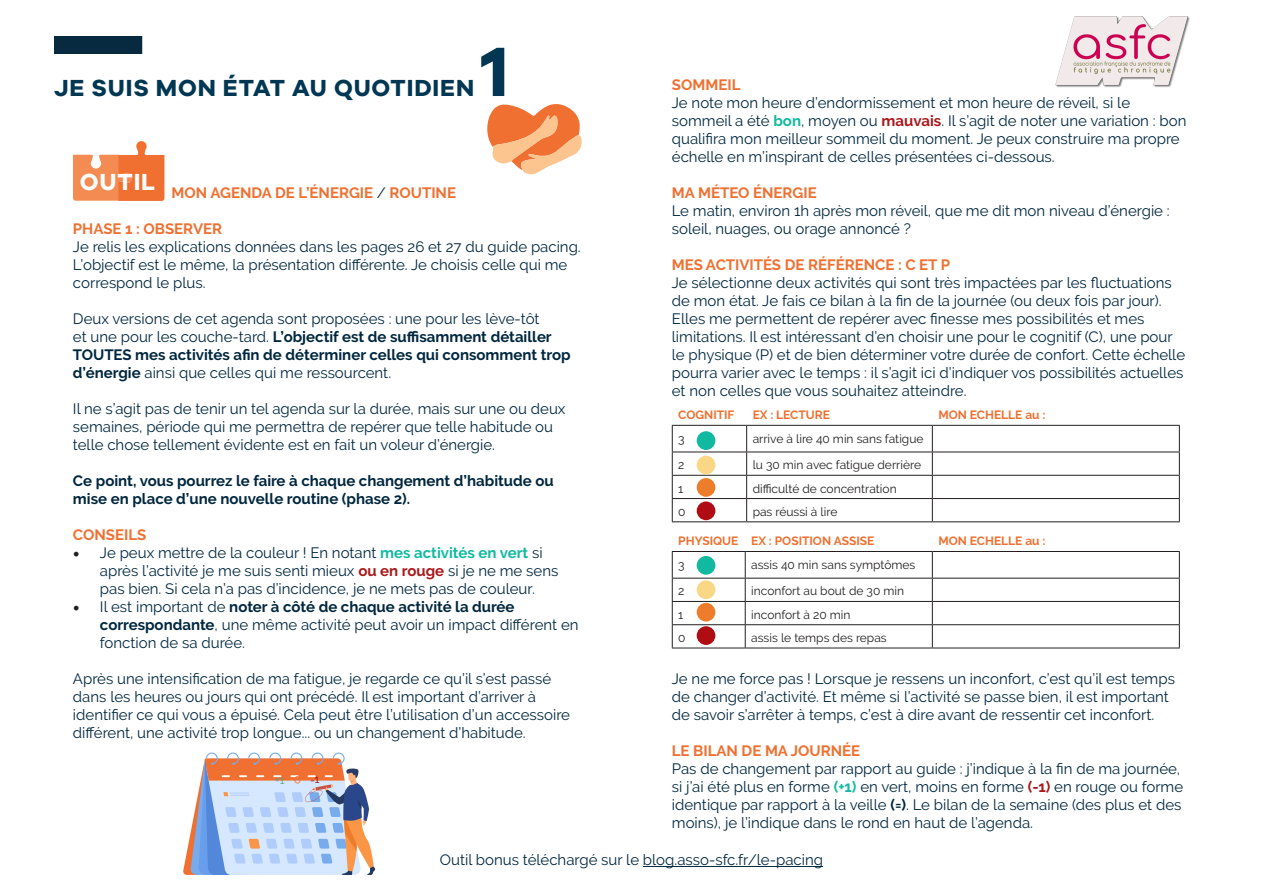
<style>
.page{position:relative;width:1263px;height:893px;background:#fff}
.page>*{position:absolute;margin:0;border:0;box-sizing:border-box;transform-origin:0 0}
.t1{font:700 72px "Galyon";color:#013752}
.t2{font:700 24px "Galyon";letter-spacing:.035em;color:#013752}
.t3{font:700 24px "Galyon";letter-spacing:.035em;color:#fff}
.t4{font:15px/18px "Raleway";color:#00273f}
.t5{font:700 15px "Raleway";color:#ef7031}
.t6{font:700 15px/18px "Raleway";color:#00273f}
.t7{font:12px "Raleway";color:#231f20}
.t8{font:700 12px "Raleway";color:#ef7031}
.s1{font-weight:400;color:#00273f}
.s2{font-weight:700;color:#ef7031}
.s3{font-weight:700}
.s4{font-family:"Minion Pro";font-size:18px;color:#231f20}
.s5{font-weight:700;color:#11b9a0}
.s6{font-weight:700;color:#a8181c}
</style>
<div class="page">
<hr style="left:643px;top:866px;width:180px;height:1px;background:#00273f">
<hr style="left:672px;top:452px;width:75px;height:1px;background:#231f20">
<hr style="left:747px;top:452px;width:185px;height:1px;background:#231f20">
<hr style="left:932px;top:452px;width:248px;height:1px;background:#231f20">
<hr style="left:672px;top:475px;width:75px;height:1px;background:#231f20">
<hr style="left:747px;top:475px;width:185px;height:1px;background:#231f20">
<hr style="left:932px;top:475px;width:248px;height:1px;background:#231f20">
<hr style="left:672px;top:498px;width:75px;height:1px;background:#231f20">
<svg style="left:672px;top:426px;width:1px;height:95px"></svg>
<hr style="left:747px;top:498px;width:185px;height:1px;background:#231f20">
<svg style="left:746px;top:426px;width:1px;height:95px"></svg>
<hr style="left:932px;top:498px;width:248px;height:1px;background:#231f20">
<svg style="left:932px;top:426px;width:1px;height:95px"></svg>
<svg style="left:1179px;top:426px;width:1px;height:95px"></svg>
<hr style="left:672px;top:521px;width:75px;height:1px;background:#231f20">
<hr style="left:747px;top:521px;width:185px;height:1px;background:#231f20">
<hr style="left:932px;top:521px;width:248px;height:1px;background:#231f20">
<hr style="left:672px;top:425px;width:75px;height:1px;background:#231f20">
<hr style="left:747px;top:425px;width:185px;height:1px;background:#231f20">
<hr style="left:932px;top:425px;width:248px;height:1px;background:#231f20">
<hr style="left:672px;top:578px;width:73px;height:1px;background:#231f20">
<hr style="left:745px;top:578px;width:187px;height:1px;background:#231f20">
<hr style="left:932px;top:578px;width:248px;height:1px;background:#231f20">
<hr style="left:672px;top:601px;width:73px;height:1px;background:#231f20">
<hr style="left:745px;top:601px;width:187px;height:1px;background:#231f20">
<hr style="left:932px;top:601px;width:248px;height:1px;background:#231f20">
<hr style="left:672px;top:624px;width:73px;height:1px;background:#231f20">
<svg style="left:672px;top:552px;width:1px;height:96px"></svg>
<hr style="left:745px;top:624px;width:187px;height:1px;background:#231f20">
<svg style="left:745px;top:552px;width:1px;height:96px"></svg>
<hr style="left:932px;top:624px;width:248px;height:1px;background:#231f20">
<svg style="left:932px;top:552px;width:1px;height:96px"></svg>
<svg style="left:1179px;top:552px;width:1px;height:96px"></svg>
<hr style="left:672px;top:648px;width:73px;height:1px;background:#231f20">
<hr style="left:745px;top:648px;width:187px;height:1px;background:#231f20">
<hr style="left:932px;top:648px;width:248px;height:1px;background:#231f20">
<hr style="left:672px;top:551px;width:73px;height:1px;background:#231f20">
<hr style="left:745px;top:551px;width:187px;height:1px;background:#231f20">
<hr style="left:932px;top:551px;width:248px;height:1px;background:#231f20">
<svg style="left:73px;top:141px;width:91px;height:60px"></svg>
<svg style="left:487px;top:104px;width:95px;height:71px"></svg>
<div style="left:54px;top:36px;width:88px;height:18px;background:#072a40"></div>
<div style="left:697px;top:556px;width:18px;height:19px;background:#11b9a0;border-radius:50%"></div>
<div style="left:697px;top:603px;width:18px;height:18px;background:#ed7d2b;border-radius:50%"></div>
<div style="left:697px;top:626px;width:18px;height:19px;background:#af0c14;border-radius:50%"></div>
<div style="left:697px;top:580px;width:18px;height:19px;background:#f9d784;border-radius:50%"></div>
<div style="left:697px;top:431px;width:18px;height:19px;background:#11b9a0;border-radius:50%"></div>
<div style="left:697px;top:478px;width:18px;height:19px;background:#ed7d2b;border-radius:50%"></div>
<div style="left:697px;top:501px;width:18px;height:19px;background:#af0c14;border-radius:50%"></div>
<div style="left:697px;top:456px;width:18px;height:18px;background:#f9d784;border-radius:50%"></div>
<img style="left:1055px;top:16px;width:135px;height:72px">
<svg style="left:183px;top:752px;width:192px;height:123px"></svg>
<p class="t2" style="left:54px;top:73px;width:422px">JE SUIS MON ÉTAT AU QUOTIDIEN</p>
<p class="t1" style="left:481px;top:27px;width:30px">1</p>
<p class="t3" style="left:80px;top:167px;width:77px">OUTIL</p>
<p class="t5" style="left:172px;top:184px;width:286px">MON AGENDA DE L’ÉNERGIE <span class="s1">/</span> ROUTINE</p>
<p class="t4" style="left:73px;top:220px;width:509px"><span class="s2">PHASE 1 : OBSERVER<br></span>Je relis les explications données dans les pages 26 et 27 du guide pacing.<br>L’objectif est le même, la présentation différente. Je choisis celle qui me correspond le plus.</p>
<p class="t4" style="left:73px;top:310px;width:499px">Deux versions de cet agenda sont proposées : une pour les lève-tôt<br>et une pour les couche-tard. <span class="s3">L’objectif est de suffisamment détailler TOUTES mes activités afin de déterminer celles qui consomment trop d’énergie</span> ainsi que celles qui me ressourcent.</p>
<p class="t4" style="left:73px;top:400px;width:494px">Il ne s’agit pas de tenir un tel agenda sur la durée, mais sur une ou deux semaines, période qui me permettra de repérer que telle habitude ou telle chose tellement évidente est en fait un voleur d’énergie.</p>
<p class="t6" style="left:73px;top:472px;width:482px">Ce point, vous pourrez le faire à chaque changement d’habitude ou mise en place d’une nouvelle routine (phase 2).</p>
<p class="t5" style="left:73px;top:526px;width:75px">CONSEILS</p>
<p class="t4" style="left:100px;top:544px;width:460px;text-indent:-27px"><span class="s4">•</span> Je peux mettre de la couleur ! En notant <span class="s5">mes activités en vert</span> si après l’activité je me suis senti mieux <span class="s6">ou en rouge</span> si je ne me sens pas bien. Si cela n’a pas d’incidence, je ne mets pas de couleur.</p>
<p class="t4" style="left:100px;top:598px;width:480px;text-indent:-27px"><span class="s4">•</span> Il est important de <span class="s3">noter à côté de chaque activité la durée correspondante</span>, une même activité peut avoir un impact différent en fonction de sa durée.</p>
<p class="t4" style="left:73px;top:670px;width:499px">Après une intensification de ma fatigue, je regarde ce qu’il s’est passé dans les heures ou jours qui ont précédé. Il est important d’arriver à identifier ce qui vous a épuisé. Cela peut être l’utilisation d’un accessoire différent, une activité trop longue... ou un changement d’habitude.</p>
<p class="t5" style="left:672px;top:76px;width:70px">SOMMEIL</p>
<p class="t4" style="left:672px;top:94px;width:516px">Je note mon heure d’endormissement et mon heure de réveil, si le sommeil a été <span class="s5">bon</span>, moyen ou <span class="s6">mauvais</span>. Il s’agit de noter une variation : bon qualifira mon meilleur sommeil du moment. Je peux construire ma propre échelle en m’inspirant de celles présentées ci-dessous.</p>
<p class="t5" style="left:672px;top:184px;width:146px">MA MÉTEO ÉNERGIE</p>
<p class="t4" style="left:672px;top:202px;width:499px">Le matin, environ 1h après mon réveil, que me dit mon niveau d’énergie :</p>
<p class="t4" style="left:672px;top:220px;width:241px">soleil, nuages, ou orage annoncé ?</p>
<p class="t5" style="left:672px;top:256px;width:280px">MES ACTIVITÉS DE RÉFÉRENCE : C ET P</p>
<p class="t4" style="left:672px;top:274px;width:501px">Je sélectionne deux activités qui sont très impactées par les fluctuations de mon état. Je fais ce bilan à la fin de la journée (ou deux fois par jour).</p>
<p class="t4" style="left:672px;top:310px;width:515px">Elles me permettent de repérer avec finesse mes possibilités et mes limitations. Il est intéressant d’en choisir une pour le cognitif (C), une pour le physique (P) et de bien déterminer votre durée de confort. Cette échelle pourra varier avec le temps : il s’agit ici d’indiquer vos possibilités actuelles et non celles que vous souhaitez atteindre.</p>
<p class="t8" style="left:678px;top:408px;width:58px">COGNITIF</p>
<p class="t8" style="left:753px;top:408px;width:79px">EX : LECTURE</p>
<p class="t8" style="left:938px;top:408px;width:109px">MON ECHELLE au :</p>
<p class="t7" style="left:678px;top:431px;width:8px">3</p>
<p class="t7" style="left:753px;top:431px;width:172px">arrive à lire 40 min sans fatigue</p>
<p class="t7" style="left:678px;top:458px;width:8px">2</p>
<p class="t7" style="left:753px;top:458px;width:170px">lu 30 min avec fatigue derrière</p>
<p class="t7" style="left:678px;top:481px;width:7px">1</p>
<p class="t7" style="left:753px;top:481px;width:145px">difficulté de concentration</p>
<p class="t7" style="left:678px;top:505px;width:9px">0</p>
<p class="t7" style="left:753px;top:505px;width:86px">pas réussi à lire</p>
<p class="t8" style="left:678px;top:534px;width:62px">PHYSIQUE</p>
<p class="t8" style="left:751px;top:534px;width:125px">EX : POSITION ASSISE</p>
<p class="t8" style="left:938px;top:534px;width:109px">MON ECHELLE au :</p>
<p class="t7" style="left:678px;top:558px;width:8px">3</p>
<p class="t7" style="left:751px;top:558px;width:166px">assis 40 min sans symptômes</p>
<p class="t7" style="left:678px;top:584px;width:8px">2</p>
<p class="t7" style="left:751px;top:584px;width:154px">inconfort au bout de 30 min</p>
<p class="t7" style="left:678px;top:607px;width:7px">1</p>
<p class="t7" style="left:751px;top:607px;width:101px">inconfort à 20 min</p>
<p class="t7" style="left:678px;top:631px;width:9px">0</p>
<p class="t7" style="left:751px;top:631px;width:137px">assis le temps des repas</p>
<p class="t4" style="left:672px;top:670px;width:505px">Je ne me force pas ! Lorsque je ressens un inconfort, c’est qu’il est temps de changer d’activité. Et même si l’activité se passe bien, il est important de savoir s’arrêter à temps, c’est à dire avant de ressentir cet inconfort.</p>
<p class="t5" style="left:672px;top:742px;width:190px">LE BILAN DE MA JOURNÉE</p>
<p class="t4" style="left:672px;top:760px;width:513px">Pas de changement par rapport au guide : j’indique à la fin de ma journée, si j’ai été plus en forme <span class="s5">(+1)</span> en vert, moins en forme <span class="s6">(-1)</span> en rouge ou forme identique par rapport à la veille <span class="s3">(=)</span>. Le bilan de la semaine (des plus et des moins), je l’indique dans le rond en haut de l’agenda.</p>
<p class="t4" style="left:440px;top:851px;width:385px">Outil bonus téléchargé sur le blog.asso-sfc.fr/le-pacing</p>
</div>
